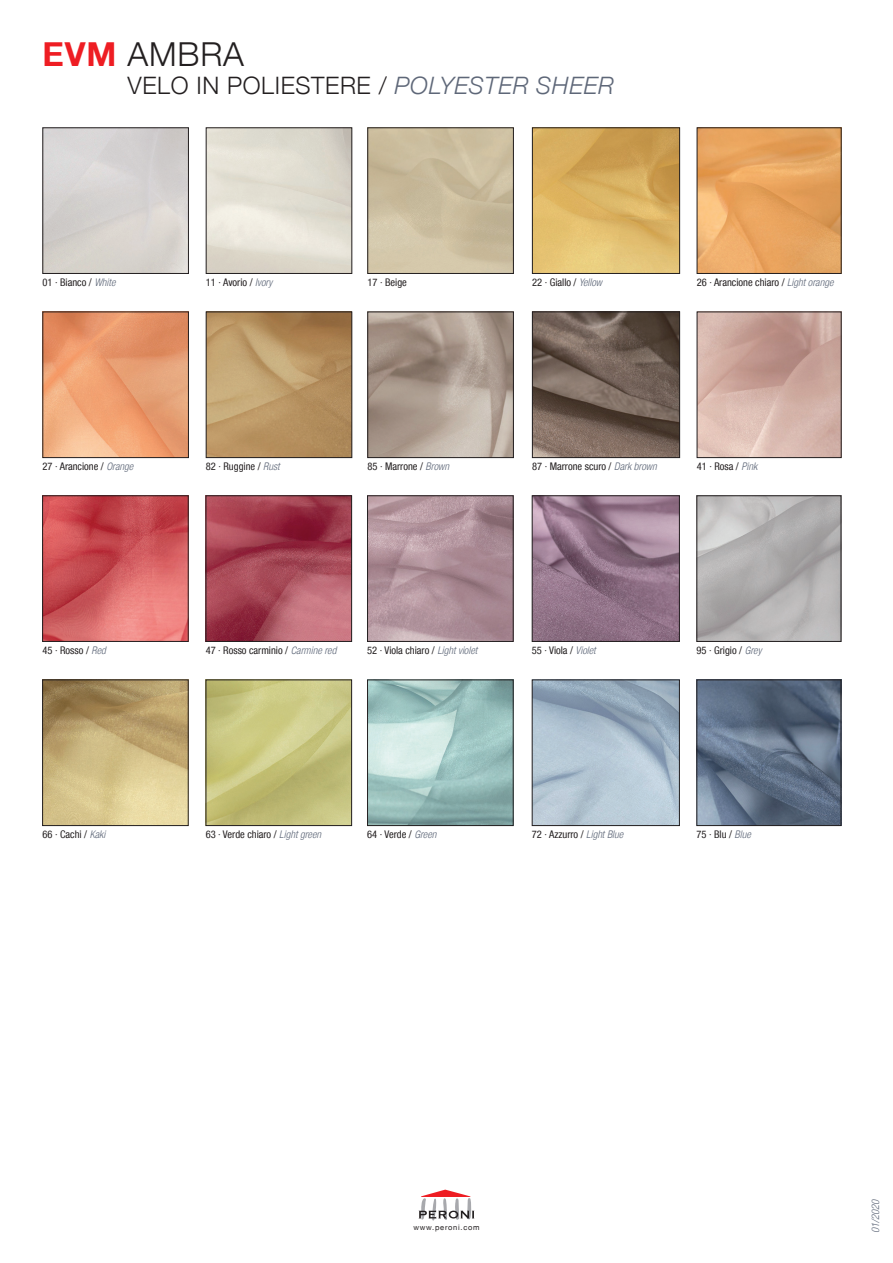
<style>
.page{position:relative;width:893px;height:1263px;background:#fff}
.page>*{position:absolute;margin:0;border:0;box-sizing:border-box;transform-origin:0 0}
.PRODOTTO_rosso{font:300 33px "Helvetica Neue LT Std";letter-spacing:.025em;color:#231f20}
.PRODOTTO_sotto{font:300 24px "Helvetica Neue LT Std";letter-spacing:.025em;color:#231f20}
.COLORE{font:condensed 10.5px "Helvetica Neue LT Std";color:#231f20}
.t1{font:italic 300 condensed 10.5px "Helvetica Neue LT Std";color:#5e6778}
.t2{font:7.5px "Helvetica Neue LT Std";letter-spacing:.1em;color:#231f20}
.s1{font-weight:700;color:#ee1d23}
.s2{font-style:italic;color:#5e6778}
.s3{font-weight:300;font-style:italic;color:#5e6778}
</style>
<div class="page">
<svg style="left:419px;top:1189px;width:55px;height:31px"></svg>
<img style="left:699px;top:682px;width:140px;height:142px">
<div style="left:697px;top:680px;width:144px;height:146px;border:1px solid #231f20"></div>
<img style="left:534px;top:682px;width:144px;height:142px">
<div style="left:532px;top:680px;width:148px;height:146px;border:1px solid #231f20"></div>
<img style="left:369px;top:682px;width:142px;height:142px">
<div style="left:367px;top:680px;width:146px;height:146px;border:1px solid #231f20"></div>
<img style="left:208px;top:682px;width:142px;height:142px">
<div style="left:206px;top:680px;width:146px;height:146px;border:1px solid #231f20"></div>
<img style="left:44px;top:682px;width:142px;height:142px">
<div style="left:42px;top:680px;width:146px;height:146px;border:1px solid #231f20"></div>
<img style="left:699px;top:497px;width:140px;height:143px">
<div style="left:697px;top:495px;width:144px;height:147px;border:1px solid #231f20"></div>
<img style="left:534px;top:497px;width:144px;height:143px">
<div style="left:532px;top:495px;width:148px;height:147px;border:1px solid #231f20"></div>
<img style="left:369px;top:497px;width:142px;height:143px">
<div style="left:367px;top:495px;width:146px;height:147px;border:1px solid #231f20"></div>
<img style="left:208px;top:497px;width:142px;height:143px">
<div style="left:206px;top:495px;width:146px;height:147px;border:1px solid #231f20"></div>
<img style="left:44px;top:497px;width:142px;height:143px">
<div style="left:42px;top:495px;width:146px;height:147px;border:1px solid #231f20"></div>
<img style="left:45px;top:314px;width:142px;height:142px">
<div style="left:43px;top:312px;width:146px;height:146px;border:1px solid #231f20"></div>
<img style="left:208px;top:314px;width:142px;height:142px">
<div style="left:206px;top:312px;width:146px;height:146px;border:1px solid #231f20"></div>
<img style="left:369px;top:314px;width:143px;height:142px">
<div style="left:367px;top:312px;width:147px;height:146px;border:1px solid #231f20"></div>
<img style="left:534px;top:314px;width:144px;height:142px">
<div style="left:532px;top:312px;width:148px;height:146px;border:1px solid #231f20"></div>
<img style="left:699px;top:314px;width:140px;height:142px">
<img style="left:699px;top:130px;width:140px;height:142px">
<img style="left:534px;top:130px;width:144px;height:142px">
<div style="left:532px;top:128px;width:148px;height:146px;border:1px solid #231f20"></div>
<div style="left:367px;top:128px;width:147px;height:146px;border:1px solid #231f20"></div>
<div style="left:206px;top:128px;width:146px;height:146px;border:1px solid #231f20"></div>
<div style="left:43px;top:128px;width:146px;height:146px;border:1px solid #231f20"></div>
<p class="PRODOTTO_rosso" style="left:43px;top:34px;width:203px"><span class="s1">EVM</span> AMBRA</p>
<p class="PRODOTTO_sotto" style="left:128px;top:70px;width:488px">VELO IN POLIESTERE / <span class="s2">POLYESTER SHEER</span></p>
<p class="COLORE" style="left:43px;top:276px;width:75px">01 · Bianco / <span class="s3">White</span></p>
<p class="COLORE" style="left:206px;top:276px;width:68px">11 · Avorio / <span class="s3">Ivory</span></p>
<p class="COLORE" style="left:367px;top:276px;width:41px">17 · Beige</p>
<p class="COLORE" style="left:532px;top:276px;width:72px">22 · Giallo / <span class="s3">Yellow</span></p>
<p class="COLORE" style="left:697px;top:276px;width:138px">26 · Arancione chiaro / <span class="s3">Light orange</span></p>
<p class="COLORE" style="left:43px;top:460px;width:92px">27 · Arancione / <span class="s3">Orange</span></p>
<p class="COLORE" style="left:206px;top:460px;width:75px">82 · Ruggine / <span class="s3">Rust</span></p>
<p class="COLORE" style="left:367px;top:460px;width:83px">85 · Marrone / <span class="s3">Brown</span></p>
<p class="COLORE" style="left:532px;top:460px;width:126px">87 · Marrone scuro / <span class="s3">Dark brown</span></p>
<p class="COLORE" style="left:697px;top:460px;width:62px">41 · Rosa / <span class="s3">Pink</span></p>
<p class="COLORE" style="left:43px;top:644px;width:65px">45 · Rosso / <span class="s3">Red</span></p>
<p class="COLORE" style="left:206px;top:644px;width:132px">47 · Rosso carminio / <span class="s3">Carmine red</span></p>
<p class="COLORE" style="left:367px;top:644px;width:112px">52 · Viola chiaro / <span class="s3">Light violet</span></p>
<p class="COLORE" style="left:532px;top:644px;width:65px">55 · Viola / <span class="s3">Violet</span></p>
<p class="COLORE" style="left:697px;top:644px;width:67px">95 · Grigio / <span class="s3">Grey</span></p>
<p class="COLORE" style="left:43px;top:828px;width:64px">66 · Cachi / <span class="s3">Kaki</span></p>
<p class="COLORE" style="left:206px;top:828px;width:117px">63 · Verde chiaro / <span class="s3">Light green</span></p>
<p class="COLORE" style="left:367px;top:828px;width:71px">64 · Verde / <span class="s3">Green</span></p>
<p class="COLORE" style="left:532px;top:828px;width:93px">72 · Azzurro / <span class="s3">Light Blue</span></p>
<p class="COLORE" style="left:697px;top:828px;width:56px">75 · Blu / <span class="s3">Blue</span></p>
<p class="t2" style="left:413px;top:1223px;width:68px">www.peroni.com</p>
<p class="t1" style="left:869px;top:1233px;width:35px;rotate:-90deg">01/2020</p>
</div>
